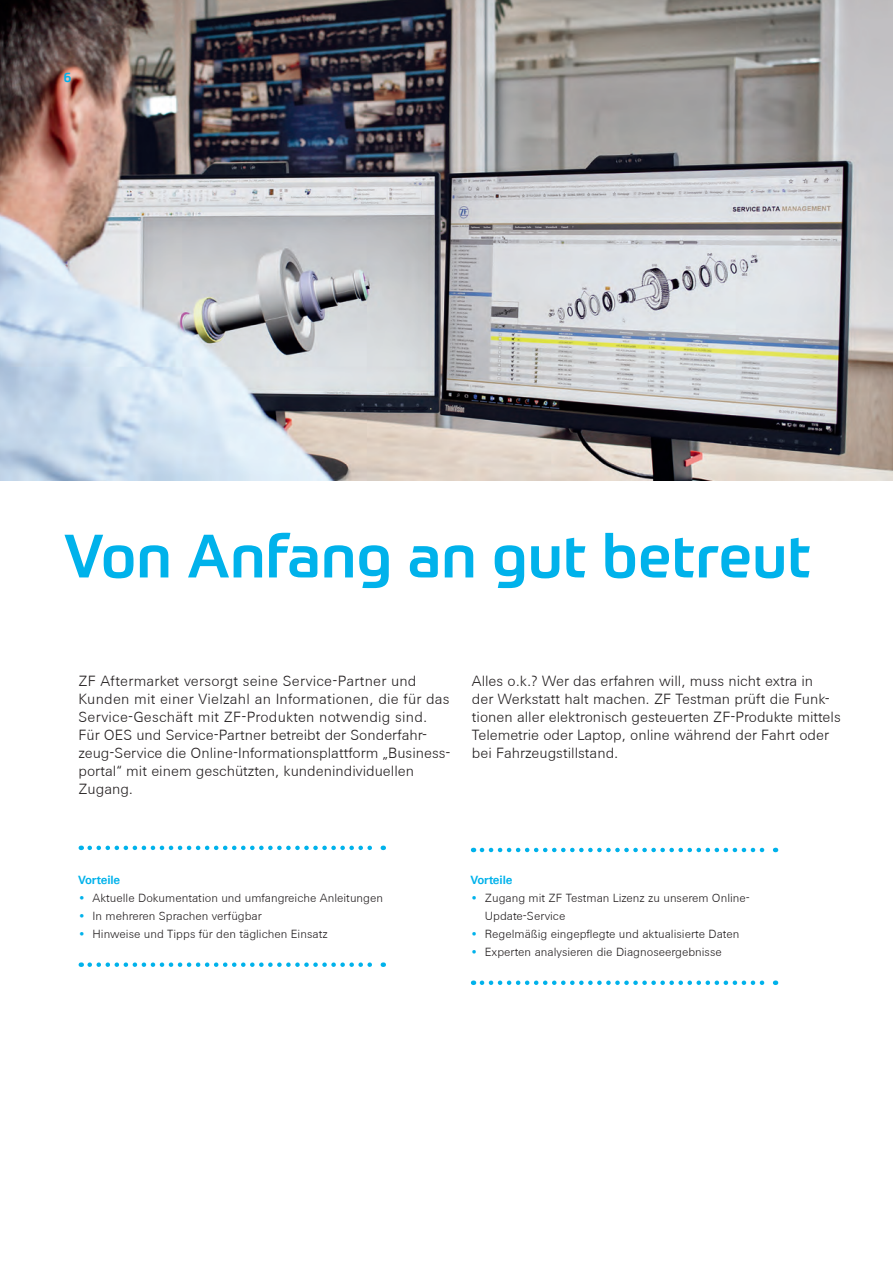
<style>
.page{position:relative;width:893px;height:1263px;background:#fff}
.page>*{position:absolute;margin:0;border:0;box-sizing:border-box;transform-origin:0 0}
.Headline_1__Ebene{font:500 60px "ZF Prometo";letter-spacing:.01em;color:#00b2eb}
.Content{font:300 15px/18px "ZF Sans";color:#231f20}
.t1{font:500 13.5px "ZF Prometo";color:#00b2eb}
.t2{font:300 12px/18px "ZF Sans";color:#231f20}
.Marginalien{font:700 12px "ZF Sans";letter-spacing:-.01em;color:#00b2eb}
.s1{color:#00b2eb}
</style>
<div class="page">
<img style="left:0;top:0;width:893px;height:480px">
<svg style="left:482px;top:980px;width:294px;height:5px"></svg>
<svg style="left:482px;top:848px;width:294px;height:4px"></svg>
<svg style="left:90px;top:962px;width:294px;height:5px"></svg>
<svg style="left:90px;top:846px;width:294px;height:4px"></svg>
<p class="t1" style="left:64px;top:69px;width:9px">6</p>
<p class="Headline_1__Ebene" style="left:64px;top:519px;width:749px">Von Anfang an gut betreut</p>
<p class="Content" style="left:79px;top:672px;width:373px">ZF Aftermarket versorgt seine Service-Partner und<br>Kunden mit einer Vielzahl an Informationen, die für das<br>Service-Geschäft mit ZF-Produkten notwendig sind.</p>
<p class="Content" style="left:79px;top:726px;width:372px">Für OES und Service-Partner betreibt der Sonderfahr&shy;zeug-Service die Online-Informationsplattform „Business&shy;portal“ mit einem geschützten, kundenindividuellen Zugang.</p>
<p class="Content" style="left:472px;top:672px;width:343px">Alles o.k.? Wer das erfahren will, muss nicht extra in</p>
<p class="Content" style="left:472px;top:690px;width:370px">der Werkstatt halt machen. ZF Testman prüft die Funk&shy;tionen aller elektronisch gesteuerten ZF-Produkte mittels</p>
<p class="Content" style="left:472px;top:726px;width:359px">Telemetrie oder Laptop, online während der Fahrt oder</p>
<p class="Content" style="left:472px;top:744px;width:148px">bei Fahrzeugstillstand.</p>
<p class="Marginalien" style="left:79px;top:872px;width:43px">Vorteile</p>
<p class="t2" style="left:79px;top:889px;width:306px"><span class="s1">•</span> Aktuelle Dokumentation und umfangreiche Anleitungen</p>
<p class="t2" style="left:79px;top:907px;width:185px"><span class="s1">•</span> In mehreren Sprachen verfügbar</p>
<p class="t2" style="left:79px;top:925px;width:251px"><span class="s1">•</span> Hinweise und Tipps für den täglichen Einsatz</p>
<p class="Marginalien" style="left:471px;top:872px;width:43px">Vorteile</p>
<p class="t2" style="left:485px;top:889px;width:267px;text-indent:-14px"><span class="s1">•</span> Zugang mit ZF Testman Lizenz zu unserem Online-<br>Update-Service</p>
<p class="t2" style="left:471px;top:925px;width:270px"><span class="s1">•</span> Regelmäßig eingepflegte und aktualisierte Daten</p>
<p class="t2" style="left:471px;top:943px;width:252px"><span class="s1">•</span> Experten analysieren die Diagnoseergebnisse</p>
</div>
